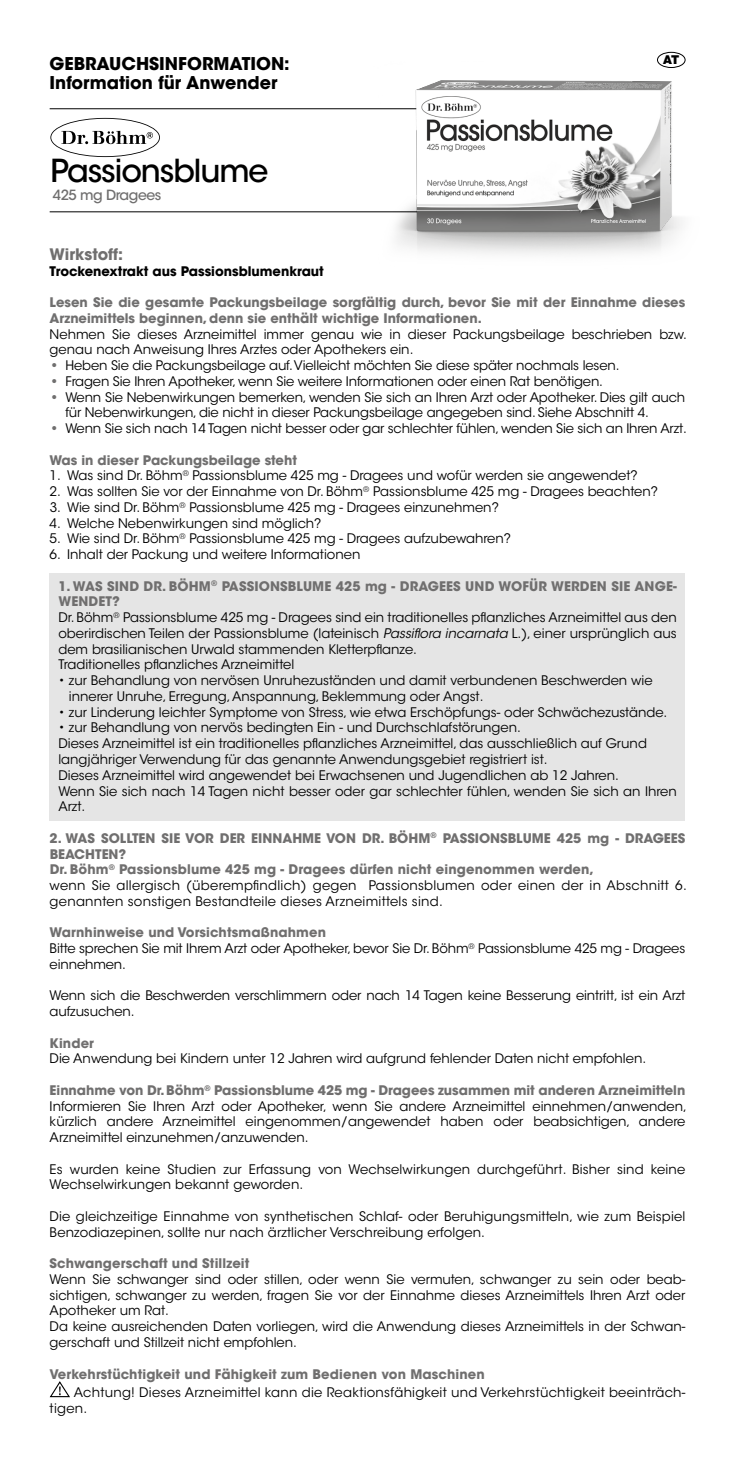
<style>
.page{position:relative;width:735px;height:1464px;background:#fff}
.page>*{position:absolute;margin:0;border:0;box-sizing:border-box;transform-origin:0 0}
.t1{font:500 31.5px "ITC Avant Garde Std";letter-spacing:-.035em;color:#000}
.t2{font:700 17.5px "ITC Avant Garde Std";color:#000}
.t3{font:700 15.75px "ITC Avant Garde Std";color:#706f6f}
.t4{font:500 14px "ITC Avant Garde Std";letter-spacing:-.03em;color:#706f6f}
.t5{font:13.12px/15.8px "ITC Avant Garde Std";color:#000}
.t6{font:700 13.12px/15.8px "ITC Avant Garde Std";color:#706f6f}
.t7{font:13.12px/15.8px "ITC Avant Garde Std";letter-spacing:.02em;color:#000}
.t8{font:700 13.12px "ITC Avant Garde Std";color:#000}
.t9{font:900 12.25px "Helvetica Neue LT Std";color:#000}
.s1{font-weight:700;color:#706f6f}
.s2{font-style:italic}
.s3{font-weight:400;color:#000}
</style>
<div class="page">
<svg style="left:50px;top:118px;width:110px;height:39px"></svg>
<hr style="left:50px;top:108px;width:431px;height:1px;background:#000">
<hr style="left:50px;top:211px;width:570px;height:1px;background:#000">
<img style="left:346px;top:62px;width:339px;height:192px">
<div style="left:50px;top:573px;width:635px;height:247px;background:#e5e5e5"></div>
<svg style="left:50px;top:1381px;width:20px;height:16px"></svg>
<div style="left:657px;top:52px;width:28px;height:16px;border:1px solid #000;border-radius:50%"></div>
<h2 class="t2" style="left:50px;top:52px;width:241px">GEBRAUCHSINFORMATION:</h2>
<p class="t9" style="left:662px;top:53px;width:18px">AT</p>
<h2 class="t2" style="left:50px;top:71px;width:229px">Information für Anwender</h2>
<h1 class="t1" style="left:50px;top:151px;width:219px">Passionsblume</h1>
<p class="t4" style="left:53px;top:186px;width:110px">425 mg Dragees</p>
<p class="t3" style="left:50px;top:244px;width:75px">Wirkstoff:</p>
<p class="t8" style="left:50px;top:262px;width:275px">Trockenextrakt aus Passionsblumenkraut</p>
<p class="t6" style="left:50px;top:294px;width:636px">Lesen Sie die gesamte Packungsbeilage sorgfältig durch, bevor Sie mit der Einnahme dieses<br>Arzneimittels beginnen, denn sie enthält wichtige Informationen.</p>
<p class="t5" style="left:50px;top:326px;width:638px">Nehmen Sie dieses Arzneimittel immer genau wie in dieser Packungsbeilage beschrieben bzw. genau nach Anweisung Ihres Arztes oder Apothekers ein.</p>
<p class="t5" style="left:50px;top:357px;width:571px"><span class="s1">•</span> Heben Sie die Packungsbeilage auf. Vielleicht möchten Sie diese später nochmals lesen.</p>
<p class="t5" style="left:50px;top:373px;width:554px"><span class="s1">•</span> Fragen Sie Ihren Apotheker, wenn Sie weitere Informationen oder einen Rat benötigen.</p>
<p class="t5" style="left:65px;top:389px;width:621px;text-indent:-16px"><span class="s1">•</span> Wenn Sie Nebenwirkungen bemerken, wenden Sie sich an Ihren Arzt oder Apotheker. Dies gilt auch für Nebenwirkungen, die nicht in dieser Packungsbeilage angegeben sind. Siehe Abschnitt 4.</p>
<p class="t5" style="left:50px;top:420px;width:638px"><span class="s1">•</span> Wenn Sie sich nach 14 Tagen nicht besser oder gar schlechter fühlen, wenden Sie sich an Ihren Arzt.</p>
<p class="t6" style="left:50px;top:452px;width:249px">Was in dieser Packungsbeilage steht</p>
<p class="t5" style="left:50px;top:468px;width:589px">1. Was sind Dr. Böhm<sup>®</sup> Passionsblume 425 mg - Dragees und wofür werden sie angewendet?</p>
<p class="t5" style="left:50px;top:483px;width:609px">2. Was sollten Sie vor der Einnahme von Dr. Böhm<sup>®</sup> Passionsblume 425 mg - Dragees beachten?</p>
<p class="t5" style="left:50px;top:499px;width:450px">3. Wie sind Dr. Böhm<sup>®</sup> Passionsblume 425 mg - Dragees einzunehmen?</p>
<p class="t5" style="left:50px;top:515px;width:273px">4. Welche Nebenwirkungen sind möglich?</p>
<p class="t5" style="left:50px;top:531px;width:463px">5. Wie sind Dr. Böhm<sup>®</sup> Passionsblume 425 mg - Dragees aufzubewahren?</p>
<p class="t5" style="left:50px;top:546px;width:312px">6. Inhalt der Packung und weitere Informationen</p>
<p class="t5" style="left:58px;top:578px;width:619px"><span class="s1">1. WAS SIND DR. BÖHM</span><sup>®</sup> <span class="s1">PASSIONSBLUME 425 mg - DRAGEES UND WOFÜR WERDEN SIE ANGE-WENDET?<br></span>Dr. Böhm<sup>®</sup> Passionsblume 425 mg - Dragees sind ein traditionelles pflanzliches Arzneimittel aus den oberirdischen Teilen der Passionsblume (lateinisch <span class="s2">Passiflora incarnata</span> L.), einer ursprünglich aus dem brasilianischen Urwald stammenden Kletterpflanze.<br>Traditionelles pflanzliches Arzneimittel</p>
<p class="t5" style="left:69px;top:672px;width:585px;text-indent:-10px">• zur Behandlung von nervösen Unruhezuständen und damit verbundenen Beschwerden wie innerer Unruhe, Erregung, Anspannung, Beklemmung oder Angst.</p>
<p class="t5" style="left:58px;top:704px;width:610px">• zur Linderung leichter Symptome von Stress, wie etwa Erschöpfungs- oder Schwächezustände.</p>
<p class="t5" style="left:58px;top:720px;width:619px">• zur Behandlung von nervös bedingten Ein - und Durchschlafstörungen.<br>Dieses Arzneimittel ist ein traditionelles pflanzliches Arzneimittel, das ausschließlich auf Grund langjähriger Verwendung für das genannte Anwendungsgebiet registriert ist.<br>Dieses Arzneimittel wird angewendet bei Erwachsenen und Jugendlichen ab 12 Jahren.<br>Wenn Sie sich nach 14 Tagen nicht besser oder gar schlechter fühlen, wenden Sie sich an Ihren Arzt.</p>
<p class="t6" style="left:50px;top:830px;width:638px">2. WAS SOLLTEN SIE VOR DER EINNAHME VON DR. BÖHM<sup>®</sup> PASSIONSBLUME 425 mg - DRAGEES BEACHTEN?<br>Dr. Böhm<sup>®</sup> Passionsblume 425 mg - Dragees dürfen nicht eingenommen werden,<br><span class="s3">wenn Sie allergisch (überempfindlich) gegen Passionsblumen oder einen der in Abschnitt 6. genannten sonstigen Bestandteile dieses Arzneimittels sind.</span></p>
<p class="t5" style="left:50px;top:924px;width:636px"><span class="s1">Warnhinweise und Vorsichtsmaßnahmen<br></span>Bitte sprechen Sie mit Ihrem Arzt oder Apotheker, bevor Sie Dr. Böhm<sup>®</sup> Passionsblume 425 mg - Dragees einnehmen.</p>
<p class="t5" style="left:50px;top:987px;width:636px">Wenn sich die Beschwerden verschlimmern oder nach 14 Tagen keine Besserung eintritt, ist ein Arzt aufzusuchen.</p>
<p class="t6" style="left:50px;top:1034px;width:46px">Kinder</p>
<p class="t5" style="left:50px;top:1050px;width:597px">Die Anwendung bei Kindern unter 12 Jahren wird aufgrund fehlender Daten nicht empfohlen.</p>
<p class="t5" style="left:50px;top:1082px;width:638px;text-align:justify"><span class="s1">Einnahme von Dr. Böhm</span><sup>®</sup> <span class="s1">Passionsblume 425 mg - Dragees zusammen mit anderen Arzneimitteln </span>Informieren Sie Ihren Arzt oder Apotheker, wenn Sie andere Arzneimittel einnehmen/anwenden, kürzlich andere Arzneimittel eingenommen/angewendet haben oder beabsichtigen, andere Arzneimittel einzunehmen/anzuwenden.</p>
<p class="t5" style="left:50px;top:1161px;width:636px">Es wurden keine Studien zur Erfassung von Wechselwirkungen durchgeführt. Bisher sind keine<br>Wechselwirkungen bekannt geworden.</p>
<p class="t5" style="left:50px;top:1208px;width:636px">Die gleichzeitige Einnahme von synthetischen Schlaf- oder Beruhigungsmitteln, wie zum Beispiel<br>Benzodiazepinen, sollte nur nach ärztlicher Verschreibung erfolgen.</p>
<p class="t6" style="left:50px;top:1255px;width:201px">Schwangerschaft und Stillzeit</p>
<p class="t5" style="left:50px;top:1271px;width:637px">Wenn Sie schwanger sind oder stillen, oder wenn Sie vermuten, schwanger zu sein oder beab&shy;sichtigen, schwanger zu werden, fragen Sie vor der Einnahme dieses Arzneimittels Ihren Arzt oder Apotheker um Rat.<br>Da keine ausreichenden Daten vorliegen, wird die Anwendung dieses Arzneimittels in der Schwan&shy;gerschaft und Stillzeit nicht empfohlen.</p>
<p class="t6" style="left:50px;top:1365px;width:436px">Verkehrstüchtigkeit und Fähigkeit zum Bedienen von Maschinen</p>
<p class="t7" style="left:50px;top:1384px;width:636px;text-indent:24px">Achtung! Dieses Arzneimittel kann die Reaktionsfähigkeit und Verkehrstüchtigkeit beeinträch&shy;tigen.</p>
</div>
